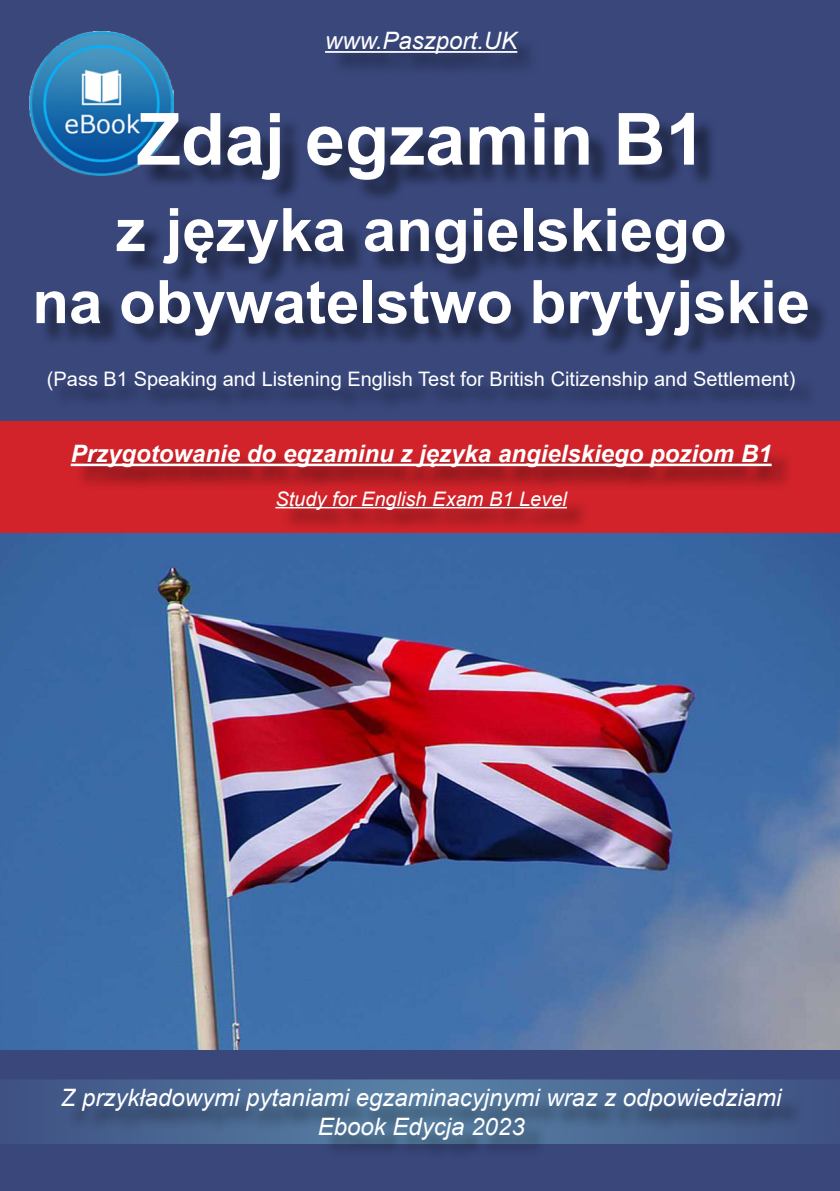
<style>
.page{position:relative;width:840px;height:1191px;background:#fff}
.page>*{position:absolute;margin:0;border:0;box-sizing:border-box;transform-origin:0 0}
.t1{font:700 72px "Arial";color:#fff}
.t2{font:700 60px/72px "Arial";color:#fff;text-align:center}
.t3{font:italic 24px/28.8px "Arial";color:#fff;text-align:center}
.t4{font:italic 700 24px "Arial";color:#fff}
.t5{font:20px "Arial";color:#fff}
.t6{font:italic 20px "Arial";color:#fff}
</style>
<div class="page">
<div style="left:0;top:0;width:839px;height:1191px;background:#39477b"></div>
<div style="left:0;top:421px;width:839px;height:113px;background:#d2232a"></div>
<div style="left:7px;top:1080px;width:827px;height:64px;background:#3f5384"></div>
<img style="left:29px;top:32px;width:97px;height:110px">
<div style="left:40px;top:35px;width:791px;height:1128px;background:#000;opacity:.5"></div>
<hr style="left:325px;top:51px;width:192px;height:2px;background:#fff">
<hr style="left:71px;top:463px;width:700px;height:3px;background:#fff">
<hr style="left:275px;top:507px;width:291px;height:1px;background:#fff">
<img style="left:0;top:534px;width:839px;height:515px">
<p class="t3" style="left:325px;top:27px;width:194px">www.Paszport.UK</p>
<h1 class="t1" style="left:137px;top:89px;width:570px">Zdaj egzamin B1</h1>
<h2 class="t2" style="left:32px;top:195px;width:778px">z języka angielskiego<br>na obywatelstwo brytyjskie</h2>
<p class="t5" style="left:47px;top:365px;width:749px">(Pass B1 Speaking and Listening English Test for British Citizenship and Settlement)</p>
<p class="t4" style="left:71px;top:438px;width:702px">Przygotowanie do egzaminu z języka angielskiego poziom B1</p>
<p class="t6" style="left:275px;top:485px;width:293px">Study for English Exam B1 Level</p>
<p class="t3" style="left:61px;top:1083px;width:722px">Z przykładowymi pytaniami egzaminacyjnymi wraz z odpowiedziami<br>Ebook Edycja 2023</p>
</div>
